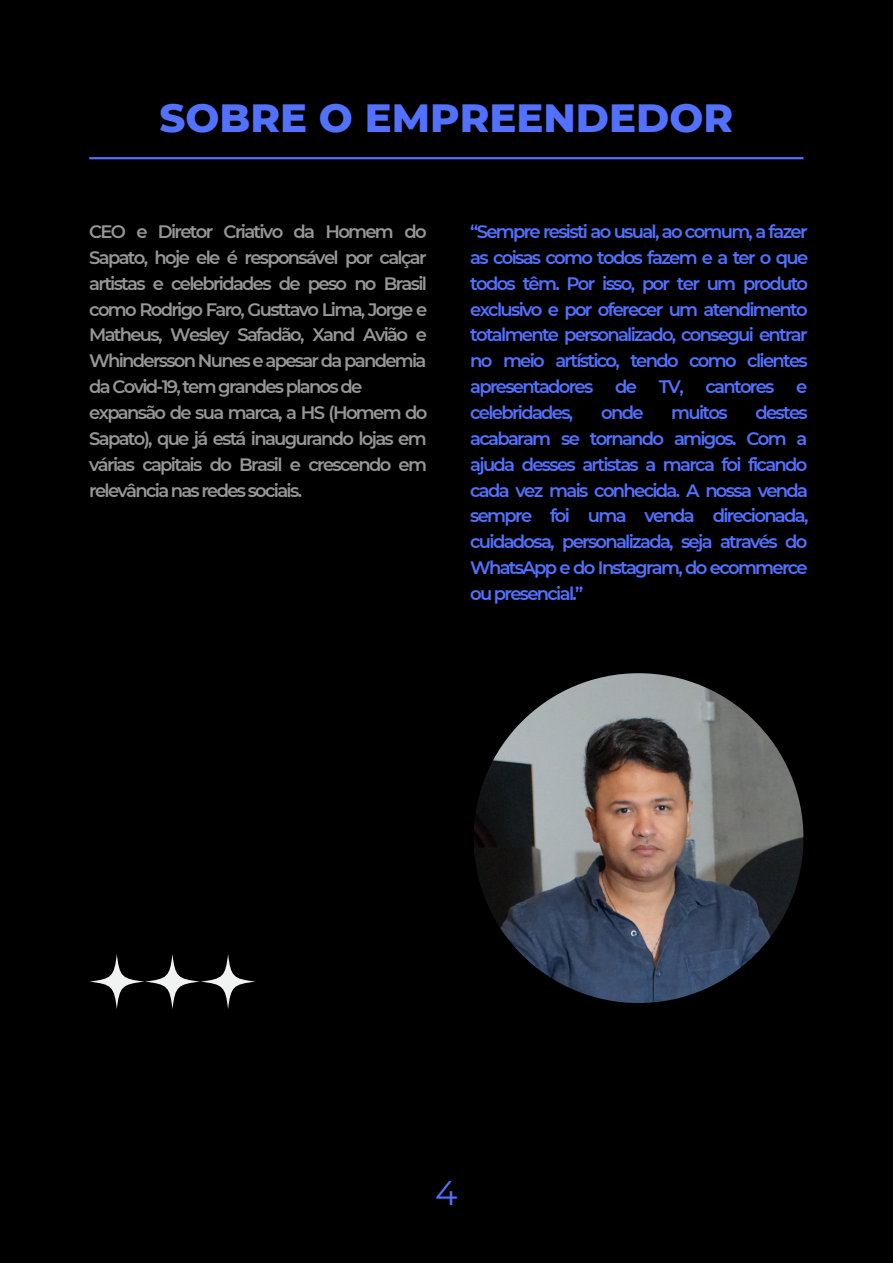
<style>
.page{position:relative;width:893px;height:1264px;background:#fff}
.page>*{position:absolute;margin:0;border:0;box-sizing:border-box;transform-origin:0 0}
.t1{font:800 40.2px "Montserrat";color:#5271ff}
.t2{font:33.9px "Montserrat";color:#5271ff}
.t3{font:600 18px/25.8px "Montserrat";letter-spacing:-.095em;color:#5271ff;text-align:justify}
.t4{font:600 18px/25.8px "Montserrat";letter-spacing:-.095em;color:#969696}
</style>
<div class="page">
<div style="left:0;top:0;width:892px;height:1262px;background:#000"></div>
<hr style="left:89px;top:157px;width:714px;height:2px;background:#5271ff">
<svg style="left:89px;top:954px;width:166px;height:55px"></svg>
<img style="left:473px;top:673px;width:330px;height:330px;border-radius:50%">
<h1 class="t1" style="left:159px;top:93px;width:575px">SOBRE O EMPREENDEDOR</h1>
<p class="t4" style="left:89px;top:218px;width:340px">CEO e Diretor Criativo da Homem do Sapato, hoje ele é responsável por calçar artistas e celebridades de peso no Brasil como Rodrigo Faro, Gusttavo Lima, Jorge e Matheus, Wesley Safadão, Xand Avião e Whindersson Nunes e apesar da pandemia da Covid-19, tem grandes planos de expansão de sua marca, a HS (Homem do Sapato), que já está inaugurando lojas em várias capitais do Brasil e crescendo em relevância nas redes sociais.</p>
<p class="t3" style="left:470px;top:218px;width:339px">“Sempre resisti ao usual, ao comum, a fazer as coisas como todos fazem e a ter o que todos têm. Por isso, por ter um produto exclusivo e por oferecer um atendimento totalmente personalizado, consegui entrar no meio artístico, tendo como clientes apresentadores de TV, cantores e celebridades,</p>
<p class="t3" style="left:601px;top:399px;width:44px">onde</p>
<p class="t3" style="left:671px;top:399px;width:58px">muitos</p>
<p class="t3" style="left:470px;top:399px;width:339px;text-indent:285px">destes acabaram se tornando amigos. Com a ajuda desses artistas a marca foi ficando cada vez mais conhecida. A nossa venda sempre foi uma venda direcionada, cuidadosa, personalizada, seja através do WhatsApp e do Instagram, do ecommerce ou presencial.”</p>
<h2 class="t2" style="left:435px;top:1172px;width:24px">4</h2>
</div>
